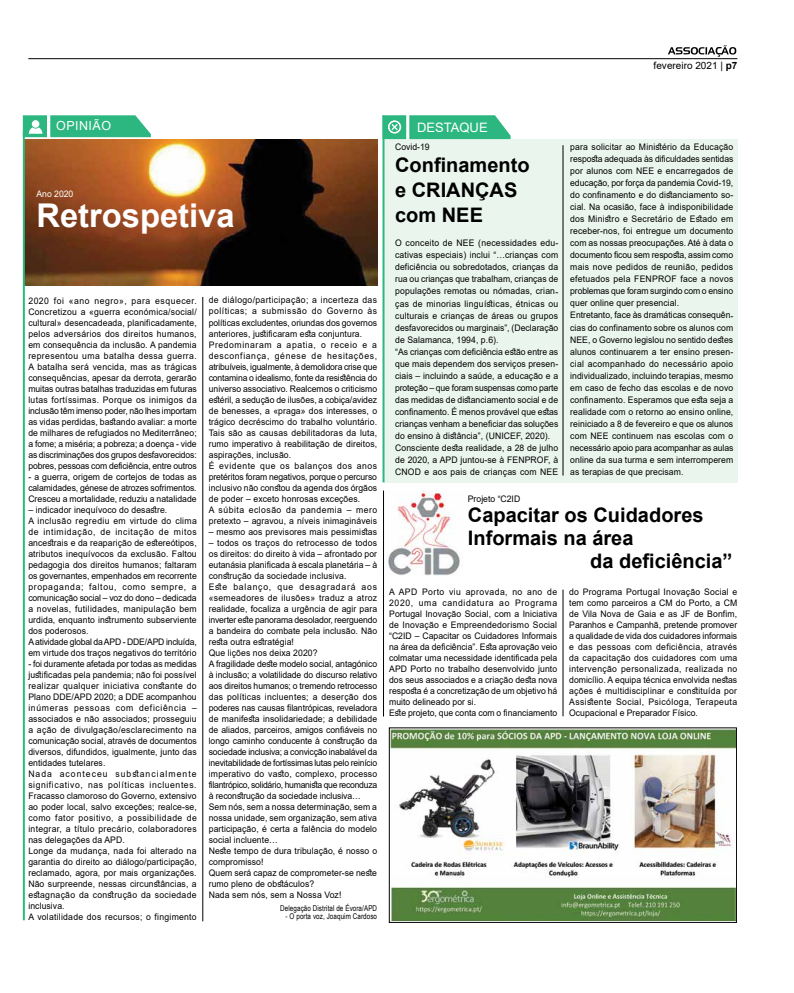
<style>
.page{position:relative;width:794px;height:993px;background:#fff}
.page>*{position:absolute;margin:0;border:0;box-sizing:border-box;transform-origin:0 0}
.t1{font:700 32.7px "Arial";color:#fff}
.t2{font:700 20px/25px "Arial";color:#000}
.t3{font:13px "Arial";color:#fff}
.t4{font:12.5px "Arial";color:#fff}
.t5{font:10px "Arial";color:#000}
.t6{font:9px/11px "Arial";letter-spacing:.01em;color:#000;scale:.96 1}
.t7{font:9px "Arial";color:#fff;scale:.96 1}
.t8{font:8px "Arial Narrow";letter-spacing:.01em;color:#000;scale:.96 1}
.s1{font-weight:700}
</style>
<div class="page">
<hr style="left:28px;top:58px;width:709px;height:1px;background:#000">
<svg style="left:668px;top:45px;width:68px;height:12px"></svg>
<div style="left:384px;top:139px;width:353px;height:343px;background:#eaf5ee"></div>
<img style="left:25px;top:139px;width:352px;height:146px">
<svg style="left:23px;top:115px;width:128px;height:22px;background:#48c090"></svg>
<hr style="left:23px;top:132px;width:2px;height:787px;background:#2db780">
<img style="left:391px;top:729px;width:344px;height:191px">
<hr style="left:203px;top:297px;width:1px;height:624px;background:#000">
<img style="left:388px;top:490px;width:74px;height:85px">
<hr style="left:563px;top:145px;width:1px;height:330px;background:#000">
<hr style="left:383px;top:490px;width:1px;height:226px;background:#000">
<hr style="left:563px;top:589px;width:1px;height:127px;background:#000">
<hr style="left:382px;top:115px;width:2px;height:367px;background:#2db780">
<svg style="left:382px;top:115px;width:128px;height:24px;background:#41be8c"></svg>
<div style="left:388px;top:121px;width:13px;height:12px;border:1px solid #fff;border-radius:50%"></div>
<p class="t5" style="left:653px;top:59px;width:85px">fevereiro 2021 | <span class="s1">p7</span></p>
<h3 class="t4" style="left:56px;top:117px;width:53px">opInião</h3>
<p class="t7" style="left:36px;top:187px;width:40px">Ano 2020</p>
<h1 class="t1" style="left:36px;top:192px;width:200px">Retrospetiva</h1>
<p class="t6" style="left:28px;top:295px;width:177px;text-align:justify">2020 foi «ano negro», para esquecer.<br>Concretizou a «guerra económica/social/ cultural» desencadeada, planificadamente, pelos adversários dos direitos humanos, em consequência da inclusão. A pandemia representou uma batalha dessa guerra.<br>A batalha será vencida, mas as trágicas consequências, apesar da derrota, gerarão muitas outras batalhas traduzidas em futuras lutas fortíssimas. Porque os inimigos da inclusão têm imenso poder, não lhes importam as vidas perdidas, bastando avaliar: a morte de milhares de refugiados no Mediterrâneo; a fome; a miséria; a pobreza; a doença - vide as discriminações dos grupos desfavorecidos: pobres, pessoas com deficiência, entre outros</p>
<p class="t6" style="left:28px;top:471px;width:177px;text-align:justify">- a guerra, origem de cortejos de todas as calamidades, génese de atrozes sofrimentos.<br>Cresceu a mortalidade, reduziu a natalidade</p>
<p class="t6" style="left:28px;top:504px;width:177px">– indicador inequívoco do desastre.<br>A inclusão regrediu em virtude do clima de intimidação, de incitação de mitos ancestrais e da reaparição de estereótipos, atributos inequívocos da exclusão. Faltou pedagogia dos direitos humanos; faltaram os governantes, empenhados em recorrente propaganda; faltou, como sempre, a comunicação social – voz do dono – dedicada a novelas, futilidades, manipulação bem urdida, enquanto instrumento subserviente dos poderosos.<br>A atividade global da APD - DDE/APD incluída, em virtude dos traços negativos do território</p>
<p class="t6" style="left:28px;top:658px;width:177px">- foi duramente afetada por todas as medidas justificadas pela pandemia; não foi possível realizar qualquer iniciativa constante do Plano DDE/APD 2020; a DDE acompanhou inúmeras pessoas com deficiência – associados e não associados; prosseguiu a ação de divulgação/esclarecimento na comunicação social, através de documentos diversos, difundidos, igualmente, junto das entidades tutelares.<br>Nada aconteceu substancialmente significativo, nas políticas incluentes.<br>Fracasso clamoroso do Governo, extensivo ao poder local, salvo exceções; realce-se, como fator positivo, a possibilidade de integrar, a título precário, colaboradores nas delegações da APD.<br>Longe da mudança, nada foi alterado na garantia do direito ao diálogo/participação, reclamado, agora, por mais organizações.<br>Não surpreende, nessas circunstâncias, a estagnação da construção da sociedade inclusiva.<br>A volatilidade dos recursos; o fingimento</p>
<p class="t6" style="left:209px;top:295px;width:177px">de diálogo/participação; a incerteza das políticas; a submissão do Governo às políticas excludentes, oriundas dos governos anteriores, justificaram esta conjuntura.<br>Predominaram a apatia, o receio e a desconfiança, génese de hesitações, atribuíveis, igualmente, à demolidora crise que contamina o idealismo, fonte da resistência do universo associativo. Realcemos o criticismo estéril, a sedução de ilusões, a cobiça/avidez de benesses, a «praga» dos interesses, o trágico decréscimo do trabalho voluntário.<br>Tais são as causas debilitadoras da luta, rumo imperativo à reabilitação de direitos, aspirações, inclusão.<br>É evidente que os balanços dos anos pretéritos foram negativos, porque o percurso inclusivo não constou da agenda dos órgãos de poder – exceto honrosas exceções.<br>A súbita eclosão da pandemia – mero pretexto – agravou, a níveis inimagináveis</p>
<p class="t6" style="left:209px;top:525px;width:177px">– mesmo aos previsores mais pessimistas</p>
<p class="t6" style="left:209px;top:536px;width:177px">– todos os traços do retrocesso de todos os direitos: do direito à vida – afrontado por eutanásia planificada à escala planetária – à construção da sociedade inclusiva.<br>Este balanço, que desagradará aos «semeadores de ilusões» traduz a atroz realidade, focaliza a urgência de agir para inverter este panorama desolador, reerguendo a bandeira do combate pela inclusão. Não resta outra estratégia!<br>Que lições nos deixa 2020?<br>A fragilidade deste modelo social, antagónico à inclusão; a volatilidade do discurso relativo aos direitos humanos; o tremendo retrocesso das políticas incluentes; a deserção dos poderes nas causas filantrópicas, reveladora de manifesta insolidariedade; a debilidade de aliados, parceiros, amigos confiáveis no longo caminho conducente à construção da sociedade inclusiva; a convicção inabalável da inevitabilidade de fortíssimas lutas pelo reinício imperativo do vasto, complexo, processo filantrópico, solidário, humanista que reconduza à reconstrução da sociedade inclusiva… Sem nós, sem a nossa determinação, sem a nossa unidade, sem organização, sem ativa participação, é certa a falência do modelo social incluente…<br>Neste tempo de dura tribulação, é nosso o compromisso!<br>Quem será capaz de comprometer-se neste rumo pleno de obstáculos?<br>Nada sem nós, sem a Nossa Voz!</p>
<p class="t8" style="left:280px;top:902px;width:102px">Delegação Distrital de Évora/APD</p>
<p class="t8" style="left:286px;top:910px;width:97px">- O porta voz, Joaquim Cardoso</p>
<h3 class="t3" style="left:417px;top:118px;width:72px">DESTAQUE</h3>
<p class="t6" style="left:395px;top:142px;width:38px">Covid-19</p>
<h2 class="t2" style="left:395px;top:153px;width:136px">Confinamento e CRIANÇAS com NEE</h2>
<p class="t6" style="left:395px;top:237px;width:171px;line-height:12px">O conceito de NEE (necessidades edu&shy;cativas especiais) inclui “…crianças com deficiência ou sobredotados, crianças da rua ou crianças que trabalham, crianças de populações remotas ou nómadas, crian&shy;ças de minorias linguísticas, étnicas ou culturais e crianças de áreas ou grupos desfavorecidos ou marginais”, (Declaração de Salamanca, 1994, p.6).<br>“As crianças com deficiência estão entre as que mais dependem dos serviços presen&shy;ciais – incluindo a saúde, a educação e a proteção – que foram suspensas como parte das medidas de distanciamento social e de confinamento. É menos provável que estas crianças venham a beneficiar das soluções do ensino à distância”, (UNICEF, 2020).<br>Consciente desta realidade, a 28 de julho de 2020, a APD juntou-se à FENPROF, à CNOD e aos pais de crianças com NEE</p>
<p class="t6" style="left:570px;top:141px;width:171px;line-height:12px">para solicitar ao Ministério da Educação resposta adequada às dificuldades sentidas por alunos com NEE e encarregados de educação, por força da pandemia Covid-19, do confinamento e do distanciamento so&shy;cial. Na ocasião, face à indisponibilidade dos Ministro e Secretário de Estado em receber-nos, foi entregue um documento com as nossas preocupações. Até à data o documento ficou sem resposta, assim como mais nove pedidos de reunião, pedidos efetuados pela FENPROF face a novos problemas que foram surgindo com o ensino quer online quer presencial.<br>Entretanto, face às dramáticas consequên&shy;cias do confinamento sobre os alunos com NEE, o Governo legislou no sentido destes alunos continuarem a ter ensino presen&shy;cial acompanhado do necessário apoio individualizado, incluindo terapias, mesmo em caso de fecho das escolas e de novo confinamento. Esperamos que esta seja a realidade com o retorno ao ensino online, reiniciado a 8 de fevereiro e que os alunos com NEE continuem nas escolas com o necessário apoio para acompanhar as aulas online da sua turma e sem interromperem as terapias de que precisam.</p>
<p class="t6" style="left:468px;top:493px;width:56px">Projeto “C2ID</p>
<h2 class="t2" style="left:468px;top:502px;width:237px">Capacitar os Cuidadores</h2>
<h2 class="t2" style="left:468px;top:525px;width:167px">Informais na área</h2>
<h2 class="t2" style="left:590px;top:548px;width:144px">da deficiência”</h2>
<p class="t6" style="left:389px;top:586px;width:177px">A APD Porto viu aprovada, no ano de 2020, uma candidatura ao Programa Portugal Inovação Social, com a Iniciativa de Inovação e Empreendedorismo Social “C2ID – Capacitar os Cuidadores Informais na área da deficiência”. Esta aprovação veio colmatar uma necessidade identificada pela APD Porto no trabalho desenvolvido junto dos seus associados e a criação desta nova resposta é a concretização de um objetivo há muito delineado por si.<br>Este projeto, que conta com o financiamento</p>
<p class="t6" style="left:569px;top:586px;width:177px;text-align:justify">do Programa Portugal Inovação Social e tem como parceiros a CM do Porto, a CM de Vila Nova de Gaia e as JF de Bonfim, Paranhos e Campanhã, pretende promover a qualidade de vida dos cuidadores informais e das pessoas com deficiência, através da capacitação dos cuidadores com uma intervenção personalizada, realizada no domicílio. A equipa técnica envolvida nestas ações é multidisciplinar e constituída por Assistente Social, Psicóloga, Terapeuta Ocupacional e Preparador Físico.</p>
</div>
